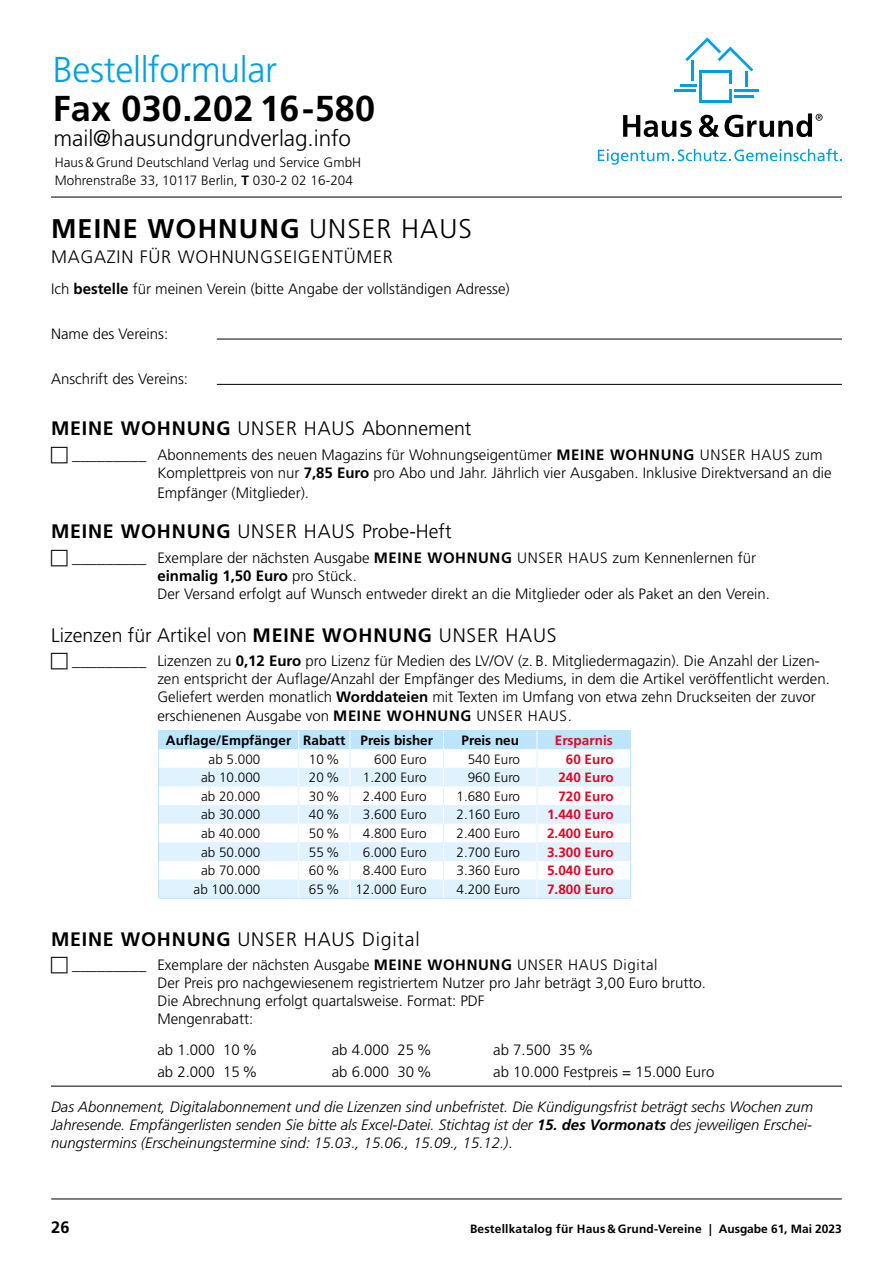
<style>
.page{position:relative;width:893px;height:1263px;background:#fff}
.page>*{position:absolute;margin:0;border:0;box-sizing:border-box;transform-origin:0 0}
.t1{font:700 36px "Frutiger LT Pro";letter-spacing:.005em;color:#000}
.t2{font:300 36px "Frutiger LT Pro";letter-spacing:-.01em;color:#009fe3}
.t3{font:700 27px "Frutiger LT Pro";letter-spacing:.04em;color:#000}
.t4{font:300 22.5px "Frutiger LT Pro";letter-spacing:-.005em;color:#000}
.t5{font:300 19.5px "Frutiger LT Pro";color:#000}
.t6{font:300 19.5px "Frutiger LT Pro";letter-spacing:.02em;color:#000}
.t7{font:300 19.5px "Frutiger LT Pro";letter-spacing:.04em;color:#000}
.t8{font:300 18px "Frutiger LT Pro";letter-spacing:.04em;color:#000}
.t9{font:700 16.5px "Frutiger LT Pro";color:#000}
.t10{font:300 15px/18px "Frutiger LT Pro";color:#000}
.t11{font:italic 300 15px/18px "Frutiger LT Pro";color:#000;text-align:justify}
.t12{font:300 13.5px/17.5px "Frutiger LT Pro";color:#000}
.t13{font:700 13.5px "Frutiger LT Pro";color:#e40521}
.t14{font:700 13.5px "Frutiger LT Pro";color:#000}
.t15{font:700 12px "Frutiger LT Pro";letter-spacing:.015em;color:#000}
.s1{font-weight:700}
.s2{font-weight:300}
.s3{font-size:16.5px}
.s4{font-style:normal}
</style>
<div class="page">
<hr style="left:51px;top:1198px;width:791px;height:1px;background:#000">
<hr style="left:217px;top:339px;width:625px;height:1px;background:#000">
<hr style="left:217px;top:384px;width:625px;height:1px;background:#000">
<hr style="left:51px;top:197px;width:791px;height:1px;background:#000">
<hr style="left:158px;top:898px;width:141px;height:1px;background:#bce4fa">
<hr style="left:299px;top:898px;width:51px;height:1px;background:#bce4fa">
<hr style="left:350px;top:898px;width:93px;height:1px;background:#bce4fa">
<hr style="left:443px;top:898px;width:94px;height:1px;background:#bce4fa">
<hr style="left:537px;top:898px;width:94px;height:1px;background:#bce4fa">
<svg style="left:158px;top:730px;width:473px;height:168px"></svg>
<hr style="left:51px;top:1086px;width:791px;height:1px;background:#000">
<hr style="left:699px;top:70px;width:3px;height:33px;background:#009fe3">
<hr style="left:729px;top:89px;width:3px;height:14px;background:#009fe3">
<hr style="left:699px;top:100px;width:33px;height:3px;background:#009fe3">
<hr style="left:699px;top:70px;width:33px;height:3px;background:#009fe3">
<svg style="left:734px;top:95px;width:19px;height:2px"></svg>
<hr style="left:734px;top:89px;width:25px;height:3px;background:#009fe3">
<hr style="left:729px;top:70px;width:3px;height:14px;background:#009fe3">
<hr style="left:745px;top:71px;width:3px;height:15px;background:#009fe3">
<svg style="left:680px;top:84px;width:16px;height:2px"></svg>
<hr style="left:674px;top:89px;width:22px;height:3px;background:#009fe3">
<hr style="left:691px;top:60px;width:2px;height:21px;background:#009fe3">
<svg style="left:685px;top:37px;width:68px;height:34px"></svg>
<svg style="left:623px;top:115px;width:69px;height:22px"></svg>
<svg style="left:699px;top:113px;width:124px;height:24px"></svg>
<svg style="left:598px;top:149px;width:244px;height:16px"></svg>
<h1 class="t2" style="left:53px;top:48px;width:226px">Bestellformular</h1>
<h1 class="t1" style="left:53px;top:87px;width:324px">Fax 030.202 16-580</h1>
<h3 class="t4" style="left:54px;top:125px;width:299px">mail@hausundgrundverlag.info</h3>
<p class="t12" style="left:55px;top:154px;width:308px">Haus&amp;Grund Deutschland Verlag und Service GmbH<br>Mohrenstraße 33, 10117 Berlin, <span class="s1">T</span> 030-2 02 16-204</p>
<h2 class="t3" style="left:51px;top:212px;width:422px">MEINE WOHNUNG <span class="s2">UNSER HAUS</span></h2>
<p class="t8" style="left:51px;top:247px;width:343px">MAGAZIN FÜR WOHNUNGSEIGENTÜMER</p>
<p class="t10" style="left:51px;top:280px;width:460px">Ich <span class="s1">bestelle</span> für meinen Verein (bitte Angabe der vollständigen Adresse)</p>
<p class="t10" style="left:51px;top:325px;width:119px">Name des Vereins:</p>
<p class="t10" style="left:51px;top:370px;width:138px">Anschrift des Vereins:</p>
<h3 class="t5" style="left:51px;top:416px;width:422px"><span class="s1">MEINE WOHNUNG</span> UNSER HAUS Abonnement</h3>
<p class="t10" style="left:157px;top:446px;width:676px;text-indent:-85px"><span class="s3">_________</span> Abonnements des neuen Magazins für Wohnungseigentümer <span class="s1">MEINE WOHNUNG</span> UNSER HAUS zum<br>Komplettpreis von nur <span class="s1">7,85 Euro</span> pro Abo und Jahr. Jährlich vier Ausgaben. Inklusive Direktversand an die</p>
<p class="t10" style="left:157px;top:483px;width:153px">Empfänger (Mitglieder).</p>
<h3 class="t6" style="left:51px;top:520px;width:402px"><span class="s1">MEINE WOHNUNG</span> UNSER HAUS Probe-Heft</h3>
<p class="t10" style="left:157px;top:549px;width:614px;text-indent:-85px"><span class="s3">_________</span> Exemplare der nächsten Ausgabe <span class="s1">MEINE WOHNUNG</span> UNSER HAUS zum Kennenlernen für <span class="s1">einmalig 1,50 Euro</span> pro Stück.<br>Der Versand erfolgt auf Wunsch entweder direkt an die Mitglieder oder als Paket an den Verein.</p>
<h3 class="t5" style="left:51px;top:623px;width:507px">Lizenzen für Artikel von <span class="s1">MEINE WOHNUNG</span> UNSER HAUS</h3>
<p class="t10" style="left:157px;top:651px;width:674px;text-indent:-85px"><span class="s3">_________</span> Lizenzen zu <span class="s1">0,12 Euro</span> pro Lizenz für Medien des LV/OV (z. B. Mitgliedermagazin). Die Anzahl der Lizen&shy;zen entspricht der Auflage/Anzahl der Empfänger des Mediums, in dem die Artikel veröffentlicht werden.<br>Geliefert werden monatlich <span class="s1">Worddateien</span> mit Texten im Umfang von etwa zehn Druckseiten der zuvor</p>
<p class="t10" style="left:157px;top:707px;width:416px">erschienenen Ausgabe von <span class="s1">MEINE WOHNUNG</span> UNSER HAUS.</p>
<p class="t14" style="left:166px;top:732px;width:269px">Auflage/Empfänger Rabatt Preis bisher</p>
<p class="t14" style="left:462px;top:732px;width:59px">Preis neu</p>
<p class="t13" style="left:555px;top:732px;width:59px">Ersparnis</p>
<p class="t12" style="left:209px;top:750px;width:53px">ab 5.000</p>
<p class="t12" style="left:309px;top:750px;width:32px">10%</p>
<p class="t12" style="left:374px;top:750px;width:54px">600 Euro</p>
<p class="t12" style="left:468px;top:750px;width:54px">540 Euro</p>
<p class="t13" style="left:566px;top:751px;width:49px">60 Euro</p>
<p class="t12" style="left:201px;top:769px;width:61px">ab 10.000</p>
<p class="t12" style="left:309px;top:769px;width:32px">20%</p>
<p class="t12" style="left:363px;top:769px;width:65px">1.200 Euro</p>
<p class="t12" style="left:468px;top:769px;width:54px">960 Euro</p>
<p class="t13" style="left:558px;top:769px;width:57px">240 Euro</p>
<p class="t12" style="left:201px;top:787px;width:61px">ab 20.000</p>
<p class="t12" style="left:309px;top:787px;width:32px">30%</p>
<p class="t12" style="left:363px;top:787px;width:65px">2.400 Euro</p>
<p class="t12" style="left:456px;top:787px;width:65px">1.680 Euro</p>
<p class="t13" style="left:558px;top:788px;width:57px">720 Euro</p>
<p class="t12" style="left:201px;top:806px;width:61px">ab 30.000</p>
<p class="t12" style="left:309px;top:806px;width:32px">40%</p>
<p class="t12" style="left:363px;top:806px;width:65px">3.600 Euro</p>
<p class="t12" style="left:456px;top:806px;width:65px">2.160 Euro</p>
<p class="t13" style="left:547px;top:807px;width:68px">1.440 Euro</p>
<p class="t12" style="left:201px;top:825px;width:61px">ab 40.000</p>
<p class="t12" style="left:309px;top:825px;width:32px">50%</p>
<p class="t12" style="left:363px;top:825px;width:65px">4.800 Euro</p>
<p class="t12" style="left:456px;top:825px;width:65px">2.400 Euro</p>
<p class="t13" style="left:547px;top:825px;width:68px">2.400 Euro</p>
<p class="t12" style="left:201px;top:843px;width:61px">ab 50.000</p>
<p class="t12" style="left:309px;top:843px;width:32px">55%</p>
<p class="t12" style="left:363px;top:843px;width:65px">6.000 Euro</p>
<p class="t12" style="left:456px;top:843px;width:65px">2.700 Euro</p>
<p class="t13" style="left:547px;top:844px;width:68px">3.300 Euro</p>
<p class="t12" style="left:201px;top:862px;width:61px">ab 70.000</p>
<p class="t12" style="left:309px;top:862px;width:32px">60%</p>
<p class="t12" style="left:363px;top:862px;width:65px">8.400 Euro</p>
<p class="t12" style="left:456px;top:862px;width:65px">3.360 Euro</p>
<p class="t13" style="left:547px;top:863px;width:68px">5.040 Euro</p>
<p class="t12" style="left:194px;top:881px;width:68px">ab 100.000</p>
<p class="t12" style="left:309px;top:881px;width:119px">65 % 12.000 Euro</p>
<p class="t12" style="left:456px;top:881px;width:65px">4.200 Euro</p>
<p class="t13" style="left:547px;top:881px;width:68px">7.800 Euro</p>
<h3 class="t7" style="left:51px;top:928px;width:370px"><span class="s1">MEINE WOHNUNG</span> UNSER HAUS Digital</h3>
<p class="t10" style="left:157px;top:956px;width:550px;text-indent:-85px"><span class="s3">_________</span> Exemplare der nächsten Ausgabe <span class="s1">MEINE WOHNUNG</span> UNSER HAUS Digital<br>Der Preis pro nachgewiesenem registriertem Nutzer pro Jahr beträgt 3,00 Euro brutto.<br>Die Abrechnung erfolgt quartalsweise. Format: PDF<br>Mengenrabatt:</p>
<p class="t10" style="left:157px;top:1039px;width:102px;line-height:22.2px">ab 1.000 10 % ab 2.000 15 %</p>
<p class="t10" style="left:332px;top:1039px;width:102px;line-height:22.2px">ab 4.000 25 % ab 6.000 30 %</p>
<p class="t10" style="left:493px;top:1039px;width:223px;line-height:22.2px">ab 7.500 35 %<br>ab 10.000 Festpreis = 15.000 Euro</p>
<p class="t11" style="left:51px;top:1098px;width:764px">Das Abonnement, Digitalabonnement und die Lizenzen sind unbefristet. Die Kündigungsfrist beträgt sechs Wochen zum Jahresende. Empfängerlisten senden Sie bitte als Excel-Datei. Stichtag ist der <span class="s1">15. des Vormonats</span> des jeweiligen Erschei&shy;nungstermins (Erscheinungstermine sind: 15.03., 15.06., 15.09., 15.12.)<span class="s4">.</span></p>
<p class="t9" style="left:51px;top:1217px;width:20px">26</p>
<p class="t15" style="left:470px;top:1221px;width:373px">Bestellkatalog für Haus &amp; Grund-Vereine | Ausgabe 61, Mai 2023</p>
</div>
